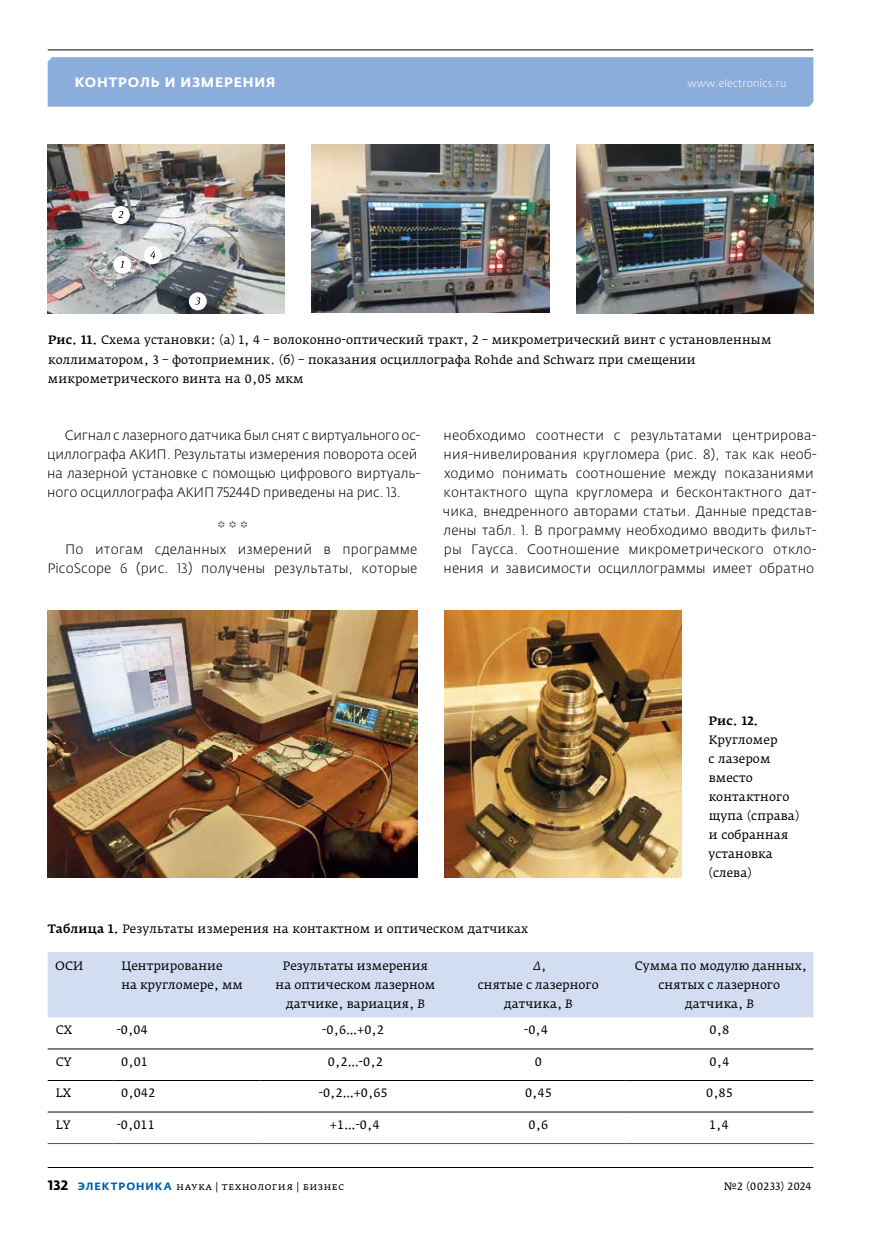
<style>
.page{position:relative;width:881px;height:1234px;background:#fff}
.page>*{position:absolute;margin:0;border:0;box-sizing:border-box;transform-origin:0 0}
.t1{font:500 18px "Fedra Sans Cond Pro";color:#646363}
.t2{font:300 13.5px/19px "Fedra Sans Pro";letter-spacing:.005em;color:#000}
.t3{font:700 13.5px "Fedra Sans Alt Pro";letter-spacing:.06em;color:#fff}
.t4{font:12px/19px "Fedra Serif A Pro";letter-spacing:.005em;color:#000}
.t5{font:500 12px "Fedra Serif A Pro";color:#000}
.t6{font:10.5px "Fedra Serif A Pro";letter-spacing:.03em;color:#000}
.t7{font:300 10.5px "Fedra Sans Pro";letter-spacing:.015em;color:#fff}
.s1{font-weight:500}
.s2{font-style:italic}
.s3{font-family:"Fedra Sans Pro";font-weight:700;font-size:13.5px}
.s4{font-family:"Fedra Sans Alt Pro";font-weight:700;color:#0061a7}
</style>
<div class="page">
<div style="left:48px;top:57px;width:765px;height:50px;background:#8baddc"></div>
<hr style="left:48px;top:49px;width:765px;height:1px;background:#000">
<hr style="left:48px;top:1166px;width:765px;height:1px;background:#000">
<img style="left:48px;top:145px;width:237px;height:168px">
<img style="left:576px;top:145px;width:237px;height:169px">
<img style="left:312px;top:145px;width:237px;height:168px">
<div style="left:48px;top:952px;width:765px;height:65px;background:#d3ddf2"></div>
<hr style="left:48px;top:1142px;width:65px;height:1px;background:#0069b4">
<hr style="left:113px;top:1142px;width:146px;height:1px;background:#0069b4">
<hr style="left:259px;top:1142px;width:192px;height:1px;background:#0069b4">
<hr style="left:451px;top:1142px;width:174px;height:1px;background:#0069b4">
<hr style="left:625px;top:1142px;width:188px;height:1px;background:#0069b4">
<hr style="left:48px;top:1048px;width:65px;height:1px;background:#000">
<hr style="left:113px;top:1048px;width:146px;height:1px;background:#000">
<hr style="left:259px;top:1048px;width:192px;height:1px;background:#000">
<hr style="left:451px;top:1048px;width:174px;height:1px;background:#000">
<hr style="left:625px;top:1048px;width:188px;height:1px;background:#000">
<hr style="left:48px;top:1079px;width:65px;height:1px;background:#000">
<hr style="left:113px;top:1079px;width:146px;height:1px;background:#000">
<hr style="left:259px;top:1079px;width:192px;height:1px;background:#000">
<hr style="left:451px;top:1079px;width:174px;height:1px;background:#000">
<hr style="left:625px;top:1079px;width:188px;height:1px;background:#000">
<hr style="left:48px;top:1111px;width:65px;height:1px;background:#000">
<hr style="left:113px;top:1111px;width:146px;height:1px;background:#000">
<hr style="left:259px;top:1111px;width:192px;height:1px;background:#000">
<hr style="left:451px;top:1111px;width:174px;height:1px;background:#000">
<hr style="left:625px;top:1111px;width:188px;height:1px;background:#000">
<div style="left:113px;top:256px;width:18px;height:18px;background:#fff;border-radius:50%"></div>
<svg style="left:121px;top:261px;width:3px;height:6px"></svg>
<div style="left:112px;top:206px;width:18px;height:18px;background:#fff;border-radius:50%"></div>
<svg style="left:118px;top:211px;width:5px;height:7px"></svg>
<div style="left:189px;top:292px;width:18px;height:18px;background:#fff;border-radius:50%"></div>
<svg style="left:196px;top:297px;width:4px;height:7px"></svg>
<div style="left:144px;top:246px;width:18px;height:18px;background:#fff;border-radius:50%"></div>
<svg style="left:150px;top:251px;width:5px;height:7px"></svg>
<svg style="left:400px;top:234px;width:11px;height:9px"></svg>
<svg style="left:643px;top:231px;width:11px;height:9px"></svg>
<img style="left:48px;top:610px;width:369px;height:267px">
<img style="left:444px;top:610px;width:237px;height:267px">
<p class="t3" style="left:75px;top:74px;width:202px">КОНТРОЛЬ И ИЗМЕРЕНИЯ</p>
<p class="t7" style="left:687px;top:77px;width:100px">www.electronics.ru</p>
<p class="t4" style="left:48px;top:330px;width:724px"><span class="s1">Рис. 11.</span> Схема установки: (а) 1, 4 – волоконно-оптический тракт, 2 – микрометрический винт с установленным коллиматором, 3 – фотоприемник. (б) – показания осциллографа Rohde and Schwarz при смещении микрометрического винта на 0,05 мкм</p>
<p class="t2" style="left:47px;top:425px;width:374px;text-indent:18px">Сигнал с лазерного датчика был снят с виртуального ос&shy;циллографа АКИП. Результаты измерения поворота осей на лазерной установке с помощью цифрового виртуаль&shy;ного осциллографа АКИП 75244D приведены на рис. 13.</p>
<h1 class="t1" style="left:217px;top:517px;width:32px">* * *</h1>
<p class="t2" style="left:47px;top:539px;width:371px;text-align:right">По итогам сделанных измерений в программе<br>PicoScope 6 (рис. 13) получены результаты, которые</p>
<p class="t2" style="left:443px;top:425px;width:375px">необходимо соотнести с результатами центрирова&shy;ния-нивелирования кругломера (рис. 8), так как необ&shy;ходимо понимать соотношение между показаниями контактного щупа кругломера и бесконтактного дат&shy;чика, внедренного авторами статьи. Данные представ&shy;лены табл. 1. В программу необходимо вводить фильт&shy;ры Гаусса. Соотношение микрометрического откло&shy;нения и зависимости осциллограммы имеет обратно</p>
<p class="t5" style="left:708px;top:713px;width:51px">Рис. 12.</p>
<p class="t4" style="left:708px;top:730px;width:92px">Кругломер<br>с лазером вместо контактного щупа (справа) и собранная установка (слева)</p>
<p class="t4" style="left:48px;top:919px;width:482px"><span class="s1">Таблица 1.</span> Результаты измерения на контактном и оптическом датчиках</p>
<p class="t4" style="left:55px;top:955px;width:30px">ОСИ</p>
<p class="t4" style="left:121px;top:955px;width:123px">Центрирование<br>на кругломере, мм</p>
<p class="t4" style="left:275px;top:955px;width:161px;text-align:center">Результаты измерения на оптическом лазерном датчике, вариация, <span class="s2">В</span></p>
<p class="t4" style="left:477px;top:955px;width:122px;text-align:center"><span class="s2">∆</span>,<br>снятые с лазерного датчика, <span class="s2">В</span></p>
<p class="t4" style="left:634px;top:955px;width:174px;text-align:center">Сумма по модулю данных, снятых с лазерного датчика, <span class="s2">В</span></p>
<p class="t4" style="left:56px;top:1020px;width:18px">CX</p>
<p class="t4" style="left:116px;top:1020px;width:33px">-0,04</p>
<p class="t4" style="left:322px;top:1020px;width:64px">-0,6…+0,2</p>
<p class="t4" style="left:523px;top:1020px;width:26px">-0,4</p>
<p class="t4" style="left:709px;top:1020px;width:21px">0,8</p>
<p class="t4" style="left:56px;top:1051px;width:18px">CY</p>
<p class="t4" style="left:121px;top:1051px;width:28px">0,01</p>
<p class="t4" style="left:328px;top:1051px;width:56px">0,2…-0,2</p>
<p class="t4" style="left:534px;top:1051px;width:9px">0</p>
<p class="t4" style="left:709px;top:1051px;width:21px">0,4</p>
<p class="t4" style="left:56px;top:1083px;width:17px">LX</p>
<p class="t4" style="left:121px;top:1083px;width:36px">0,042</p>
<p class="t4" style="left:318px;top:1083px;width:71px">-0,2…+0,65</p>
<p class="t4" style="left:525px;top:1083px;width:28px">0,45</p>
<p class="t4" style="left:705px;top:1083px;width:28px">0,85</p>
<p class="t4" style="left:56px;top:1114px;width:16px">LY</p>
<p class="t4" style="left:116px;top:1114px;width:40px">-0,011</p>
<p class="t4" style="left:330px;top:1114px;width:51px">+1…-0,4</p>
<p class="t4" style="left:528px;top:1114px;width:21px">0,6</p>
<p class="t4" style="left:708px;top:1114px;width:21px">1,4</p>
<p class="t6" style="left:48px;top:1179px;width:298px"><span class="s3">132</span> <span class="s4">ЭЛЕКТРОНИКА</span> наука | технология | бизнес</p>
<p class="t6" style="left:723px;top:1179px;width:89px">№2 (00233) 2024</p>
</div>
